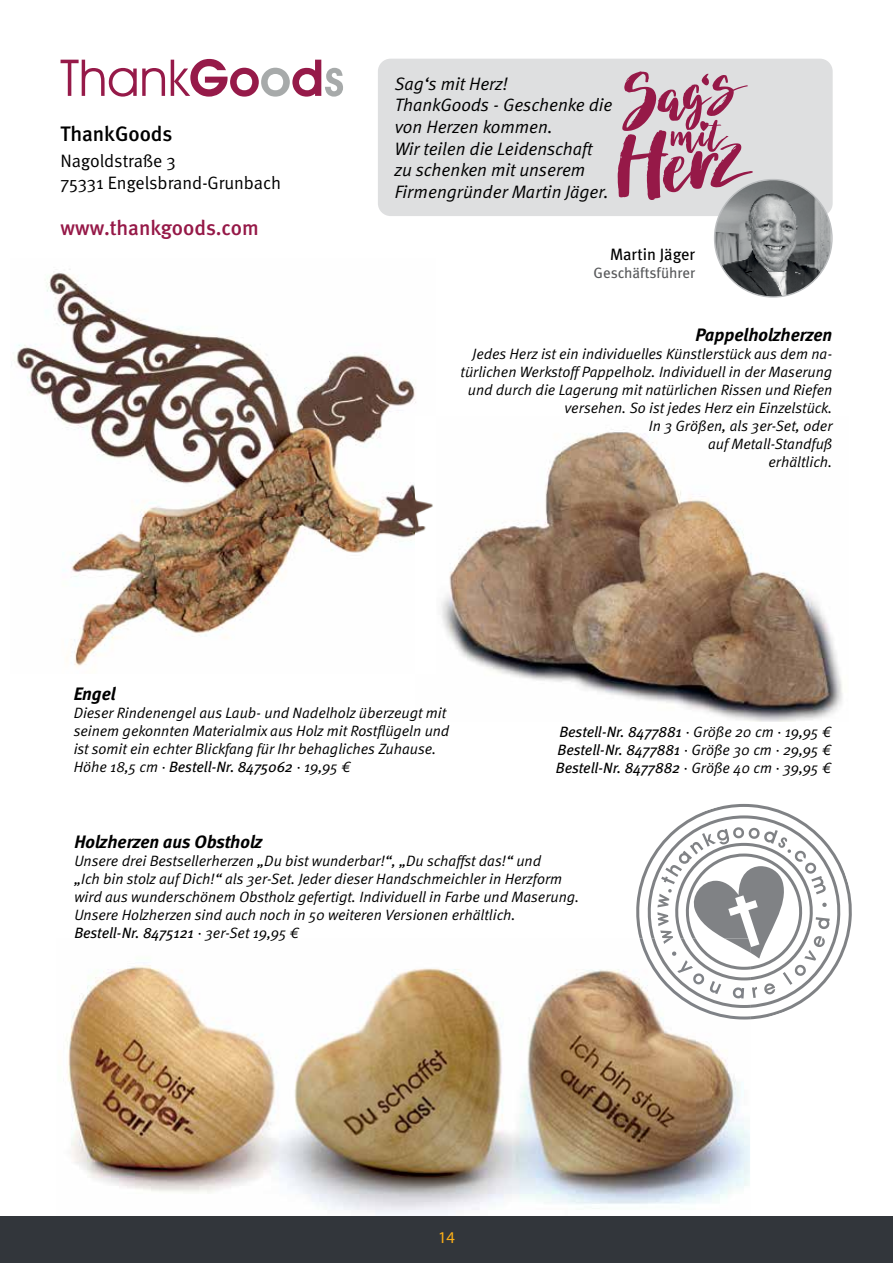
<style>
.page{position:relative;width:893px;height:1263px;background:#fff}
.page>*{position:absolute;margin:0;border:0;box-sizing:border-box;transform-origin:0 0}
.t1{font:500 21px "Meta";color:#961948}
.t2{font:500 21px "Meta";color:#000}
.t3{font:italic 18px/21.6px "Meta Normal";color:#000}
.t4{font:italic 700 18px "Meta";color:#000}
.t5{font:18px/21.6px "Meta Normal";letter-spacing:-.005em;color:#000}
.t6{font:16.5px "Meta";color:#000}
.t7{font:16.5px "Myriad Pro";color:#fcaf17}
.t8{font:italic 15px/18px "Meta Normal";color:#000}
.t9{font:italic 15px/18px "Meta";letter-spacing:-.005em;color:#000;text-align:justify}
.t10{font:15px "Meta";color:#58595b}
.s1{font-family:"Meta"}
.s2{font-family:"Meta Normal"}
</style>
<div class="page">
<img style="left:16px;top:269px;width:400px;height:398px">
<img style="left:67px;top:965px;width:683px;height:249px">
<img style="left:441px;top:429px;width:402px;height:293px">
<img style="left:416px;top:499px;width:17px;height:34px">
<svg style="left:636px;top:804px;width:216px;height:215px"></svg>
<img style="left:640px;top:938px;width:110px;height:81px">
<svg style="left:647px;top:815px;width:194px;height:193px"></svg>
<img style="left:725px;top:938px;width:25px;height:14px">
<div style="left:378px;top:59px;width:455px;height:157px;background:#dedfe0;border-radius:13px"></div>
<img style="left:715px;top:180px;width:117px;height:117px;border-radius:59px">
<svg style="left:61px;top:60px;width:104px;height:37px"></svg>
<svg style="left:171px;top:59px;width:172px;height:38px"></svg>
<svg style="left:618px;top:71px;width:135px;height:129px"></svg>
<div style="left:0;top:1216px;width:893px;height:47px;background:#32363b"></div>
<h1 class="t2" style="left:61px;top:122px;width:113px">ThankGoods</h1>
<p class="t5" style="left:61px;top:150px;width:222px">Nagoldstraße 3<br>75331 Engelsbrand-Grunbach</p>
<h1 class="t1" style="left:61px;top:216px;width:200px">www.thankgoods.com</h1>
<p class="t3" style="left:395px;top:73px;width:219px">Sag‘s mit Herz!<br>ThankGoods - Geschenke die von Herzen kommen.<br>Wir teilen die Leidenschaft zu schenken mit unserem<br>Firmengründer Martin Jäger.</p>
<p class="t6" style="left:610px;top:244px;width:87px">Martin Jäger</p>
<p class="t10" style="left:594px;top:263px;width:103px">Geschäftsführer</p>
<p class="t4" style="left:696px;top:323px;width:138px">Pappelholzherzen</p>
<p class="t8" style="left:461px;top:345px;width:373px;text-align:right">Jedes Herz ist ein individuelles Künstlerstück aus dem na&shy;türlichen Werkstoff Pappelholz. Individuell in der Maserung und durch die Lagerung mit natürlichen Rissen und Riefen versehen. So ist jedes Herz ein Einzelstück.<br>In 3 Größen, als 3er-Set, oder<br>auf Metall-Standfuß<br>erhältlich.</p>
<p class="t4" style="left:74px;top:682px;width:43px">Engel</p>
<p class="t8" style="left:74px;top:704px;width:377px">Dieser Rindenengel aus Laub- und Nadelholz überzeugt mit seinem gekonnten Materialmix aus Holz mit Rostflügeln und ist somit ein echter Blickfang für Ihr behagliches Zuhause.<br>Höhe 18,5 cm · <span class="s1">Bestell-Nr. 8475062</span> · 19,95 €</p>
<p class="t9" style="left:556px;top:722px;width:277px">Bestell-Nr. 8477881 <span class="s2">· Größe 20 cm · 19,95 € </span>Bestell-Nr. 8477881 <span class="s2">· Größe 30 cm · 29,95 € </span>Bestell-Nr. 8477882 <span class="s2">· Größe 40 cm · 39,95 €</span></p>
<p class="t4" style="left:74px;top:830px;width:190px">Holzherzen aus Obstholz</p>
<p class="t8" style="left:74px;top:852px;width:506px">Unsere drei Bestsellerherzen „Du bist wunderbar!“, „Du schaffst das!“ und<br>„Ich bin stolz auf Dich!“ als 3er-Set. Jeder dieser Handschmeichler in Herzform wird aus wunderschönem Obstholz gefertigt. Individuell in Farbe und Maserung.<br>Unsere Holzherzen sind auch noch in 50 weiteren Versionen erhältlich.</p>
<p class="t9" style="left:74px;top:923px;width:226px">Bestell-Nr. 8475121 <span class="s2">· 3er-Set 19,95 €</span></p>
<p class="t7" style="left:438px;top:1227px;width:18px">14</p>
</div>
